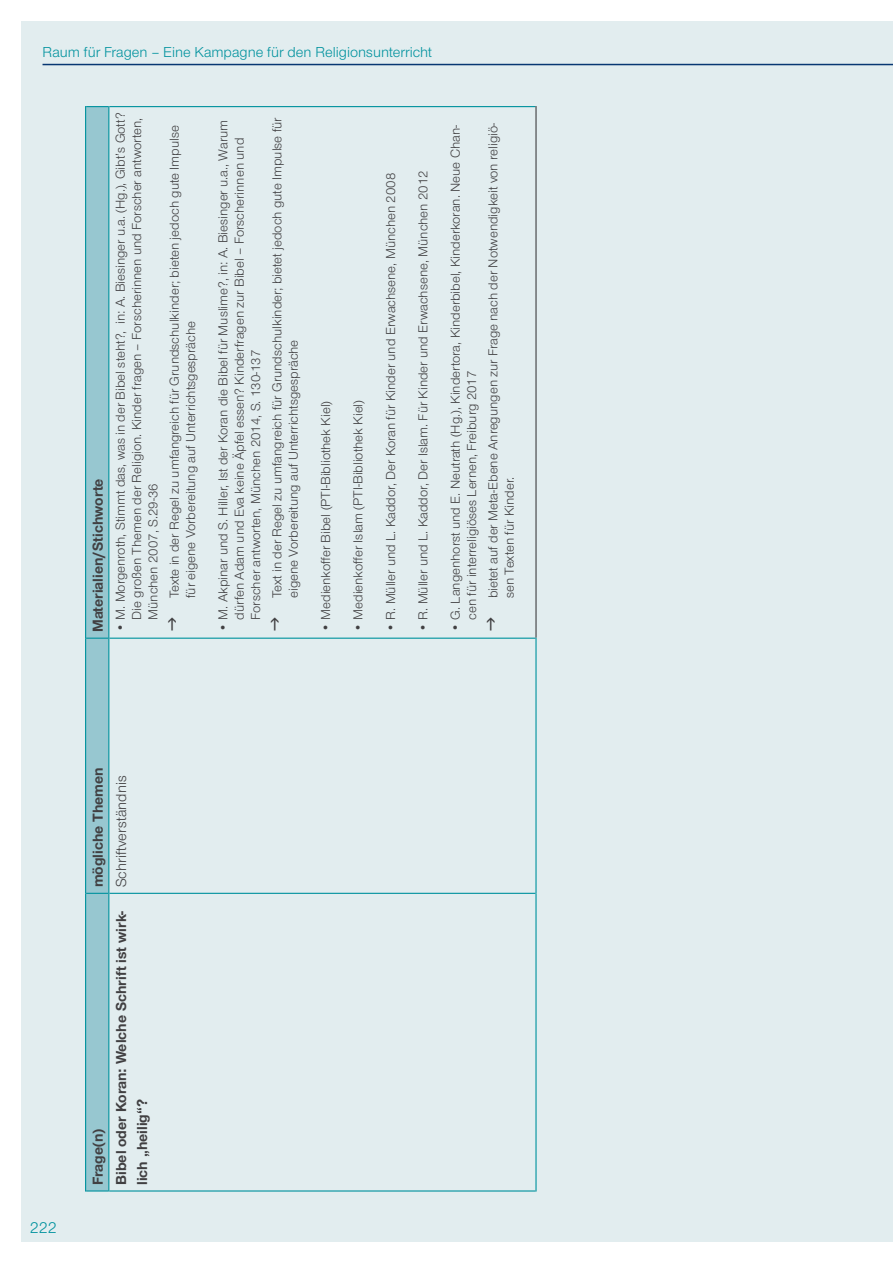
<style>
.page{position:relative;width:893px;height:1263px;background:#fff}
.page>*{position:absolute;margin:0;border:0;box-sizing:border-box;transform-origin:0 0}
.t1{font:16.5px "Nordelbica";color:#00929e}
.t2{font:700 15px/21px "Nordelbica";color:#414042}
.t3{font:15px "Nordelbica";color:#00929e}
.t4{font:15px "Nordelbica";color:#414042}
.t5{font:13.5px/16.2px "Nordelbica";color:#414042}
</style>
<div class="page">
<div style="left:21px;top:21px;width:872px;height:1221px;background:#e2edef"></div>
<hr style="left:43px;top:64px;width:850px;height:1px;background:#073772">
<div style="left:86px;top:106px;width:22px;height:1085px;background:#97c7d0"></div>
<hr style="left:108px;top:893px;width:1px;height:298px;background:#00929e">
<hr style="left:109px;top:1190px;width:426px;height:1px;background:#00929e">
<hr style="left:108px;top:638px;width:1px;height:255px;background:#00929e">
<hr style="left:109px;top:893px;width:426px;height:1px;background:#00929e">
<hr style="left:108px;top:106px;width:1px;height:532px;background:#00929e">
<hr style="left:109px;top:638px;width:426px;height:1px;background:#00929e">
<hr style="left:109px;top:106px;width:426px;height:1px;background:#00929e">
<hr style="left:85px;top:893px;width:1px;height:298px;background:#00929e">
<hr style="left:85px;top:638px;width:1px;height:255px;background:#00929e">
<hr style="left:85px;top:106px;width:1px;height:532px;background:#00929e">
<hr style="left:535px;top:893px;width:2px;height:298px;background:#00929e">
<hr style="left:535px;top:638px;width:2px;height:255px;background:#00929e">
<hr style="left:535px;top:106px;width:2px;height:532px;background:#414042">
<p class="t3" style="left:43px;top:44px;width:391px">Raum für Fragen – Eine Kampagne für den Religionsunterricht</p>
<p class="t2" style="left:87px;top:632px;width:155px;rotate:-90deg">Materialien/Stichworte</p>
<p class="t5" style="left:113px;top:620px;width:508px;text-indent:-12px;rotate:-90deg">• M. Morgenroth, Stimmt das, was in der Bibel steht?, in: A. Biesinger u.a. (Hg.), Gibt’s Gott?<br>Die großen Themen der Religion. Kinder fragen – Forscherinnen und Forscher antworten,<br>München 2007, S.29-36</p>
<p class="t5" style="left:167px;top:598px;width:474px;rotate:-90deg">Texte in der Regel zu umfangreich für Grundschulkinder; bieten jedoch gute Impulse für eigene Vorbereitung auf Unterrichtsgespräche</p>
<p class="t5" style="left:215px;top:620px;width:501px;text-indent:-12px;rotate:-90deg">• M. Akpinar und S. Hiller, Ist der Koran die Bibel für Muslime?, in: A. Biesinger u.a., Warum dürfen Adam und Eva keine Äpfel essen? Kinderfragen zur Bibel – Forscherinnen und<br>Forscher antworten, München 2014, S. 130-137</p>
<p class="t5" style="left:269px;top:598px;width:482px;rotate:-90deg">Text in der Regel zu umfangreich für Grundschulkinder; bietet jedoch gute Impulse für eigene Vorbereitung auf Unterrichtsgespräche</p>
<p class="t5" style="left:318px;top:632px;width:233px;rotate:-90deg">• Medienkoffer Bibel (PTI-Bibliothek Kiel)</p>
<p class="t5" style="left:350px;top:632px;width:234px;rotate:-90deg">• Medienkoffer Islam (PTI-Bibliothek Kiel)</p>
<p class="t5" style="left:383px;top:632px;width:461px;rotate:-90deg">• R. Müller und L. Kaddor, Der Koran für Kinder und Erwachsene, München 2008</p>
<p class="t5" style="left:415px;top:632px;width:463px;rotate:-90deg">• R. Müller und L. Kaddor, Der Islam. Für Kinder und Erwachsene, München 2012</p>
<p class="t5" style="left:447px;top:620px;width:496px;text-indent:-12px;rotate:-90deg">• G. Langenhorst und E. Neutrath (Hg.), Kindertora, Kinderbibel, Kinderkoran. Neue Chan&shy;cen für interreligiöses Lernen, Freiburg 2017</p>
<p class="t5" style="left:485px;top:598px;width:477px;rotate:-90deg">bietet auf der Meta-Ebene Anregungen zur Frage nach der Notwendigkeit von religiö&shy;sen Texten für Kinder.</p>
<p class="t1" style="left:30px;top:1218px;width:29px">222</p>
<p class="t2" style="left:87px;top:887px;width:122px;rotate:-90deg">mögliche Themen</p>
<p class="t2" style="left:87px;top:1185px;width:58px;rotate:-90deg">Frage(n)</p>
<p class="t4" style="left:113px;top:887px;width:113px;rotate:-90deg">Schriftverständnis</p>
<p class="t2" style="left:111px;top:1185px;width:276px;rotate:-90deg">Bibel oder Koran: Welche Schrift ist wirk&shy;lich „heilig“?</p>
</div>
